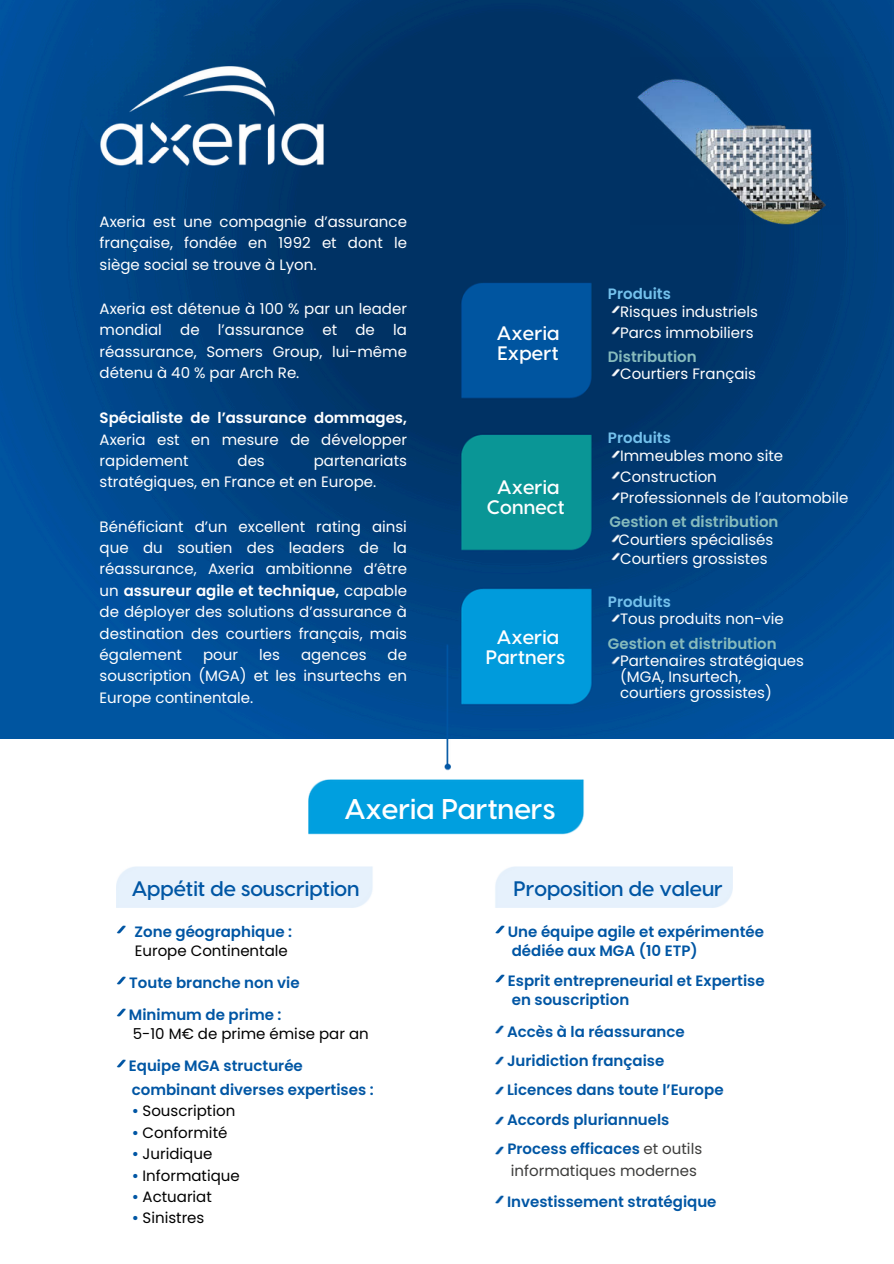
<style>
.page{position:relative;width:894px;height:1264px;background:#fff}
.page>*{position:absolute;margin:0;border:0;box-sizing:border-box;transform-origin:0 0}
.t1{font:600 28.5px "Visby CF";color:#fff}
.t2{font:600 21px "Visby CF";color:#0056a4}
.t3{font:600 19.5px/20.2px "Visby CF";letter-spacing:.01em;color:#fff;text-align:center}
.t4{font:15px/21.5px "Poppins";color:#fff}
.t5{font:600 15px/29.2px "Poppins";color:#0056a4}
.t6{font:15px "Poppins";color:#000}
.t7{font:600 15px "Poppins";color:#87bbbc}
.t8{font:600 15px "Poppins";color:#fff}
.t9{font:600 15px "Poppins";color:#74c1ec}
.t10{font:15px "Poppins";color:#3c3c3b}
.s1{font-weight:600}
.s2{font-weight:600;color:#0056a4}
.s3{font-weight:400;color:#3c3c3b}
</style>
<div class="page">
<div style="left:309px;top:779px;width:275px;height:55px;background:#009fdf"></div>
<img style="left:0;top:0;width:893px;height:738px">
<img style="left:630px;top:58px;width:213px;height:166px">
<img style="left:100px;top:67px;width:223px;height:99px">
<svg style="left:116px;top:925px;width:9px;height:8px"></svg>
<svg style="left:116px;top:976px;width:9px;height:8px"></svg>
<svg style="left:116px;top:1008px;width:9px;height:8px"></svg>
<svg style="left:116px;top:1059px;width:9px;height:8px"></svg>
<svg style="left:495px;top:925px;width:10px;height:8px"></svg>
<svg style="left:495px;top:974px;width:10px;height:8px"></svg>
<svg style="left:495px;top:1025px;width:9px;height:8px"></svg>
<svg style="left:495px;top:1056px;width:9px;height:7px"></svg>
<svg style="left:495px;top:1086px;width:9px;height:8px"></svg>
<svg style="left:495px;top:1116px;width:9px;height:8px"></svg>
<svg style="left:495px;top:1146px;width:9px;height:8px"></svg>
<svg style="left:495px;top:1195px;width:9px;height:8px"></svg>
<img style="left:435px;top:637px;width:23px;height:134px">
<p class="t4" style="left:100px;top:211px;width:309px;text-align:justify">Axeria est une compagnie d’assurance française, fondée en 1992 et dont le siège social se trouve à Lyon.</p>
<p class="t4" style="left:100px;top:298px;width:309px;text-align:justify">Axeria est détenue à 100 % par un leader mondial de l’assurance et de la réassurance, Somers Group, lui-même détenu à 40 % par Arch Re.</p>
<p class="t8" style="left:100px;top:409px;width:309px">Spécialiste de l’assurance dommages,</p>
<p class="t4" style="left:100px;top:428px;width:309px">Axeria est en mesure de développer rapidement</p>
<p class="t4" style="left:100px;top:450px;width:309px;text-indent:214px">partenariats stratégiques, en France et en Europe.</p>
<p class="t4" style="left:100px;top:516px;width:309px;text-align:justify">Bénéficiant d’un excellent rating ainsi que du soutien des leaders de la réassurance, Axeria ambitionne d’être un <span class="s1">assureur agile et technique,</span> capable de déployer des solutions d’assurance à destination des courtiers français, mais également</p>
<p class="t4" style="left:237px;top:450px;width:29px">des</p>
<p class="t4" style="left:100px;top:644px;width:309px;text-align:justify;text-indent:288px">de souscription (MGA) et les insurtechs en Europe continentale.</p>
<p class="t4" style="left:203px;top:644px;width:36px">pour</p>
<p class="t4" style="left:259px;top:644px;width:22px">les</p>
<p class="t4" style="left:301px;top:644px;width:67px">agences</p>
<h3 class="t3" style="left:496px;top:322px;width:64px;text-align:left">Axeria<br>Expert</h3>
<h3 class="t3" style="left:486px;top:476px;width:79px">Axeria<br>Connect</h3>
<h3 class="t3" style="left:485px;top:626px;width:81px">Axeria<br>Partners</h3>
<h1 class="t1" style="left:344px;top:791px;width:212px">Axeria Partners</h1>
<p class="t9" style="left:607px;top:285px;width:65px">Produits</p>
<p class="t4" style="left:620px;top:300px;width:139px">Risques industriels<br>Parcs immobiliers</p>
<p class="t7" style="left:607px;top:348px;width:90px">Distribution</p>
<p class="t4" style="left:620px;top:363px;width:137px">Courtiers Français</p>
<p class="t9" style="left:607px;top:429px;width:65px">Produits</p>
<p class="t4" style="left:620px;top:445px;width:230px;line-height:21px">Immeubles mono site<br>Construction<br>Professionnels de l’automobile</p>
<p class="t7" style="left:609px;top:513px;width:170px">Gestion et distribution</p>
<p class="t4" style="left:618px;top:530px;width:156px;line-height:18.5px">Courtiers spécialisés<br>Courtiers grossistes</p>
<p class="t9" style="left:607px;top:593px;width:65px">Produits</p>
<p class="t4" style="left:620px;top:608px;width:165px">Tous produits non-vie</p>
<p class="t7" style="left:607px;top:635px;width:170px">Gestion et distribution</p>
<p class="t4" style="left:620px;top:653px;width:185px;line-height:15.8px">Partenaires stratégiques (MGA, Insurtech, courtiers grossistes)</p>
<h2 class="t2" style="left:132px;top:875px;width:229px">Appétit de souscription</h2>
<h2 class="t2" style="left:513px;top:875px;width:211px">Proposition de valeur</h2>
<p class="t5" style="left:134px;top:917px;width:159px">Zone géographique :</p>
<p class="t6" style="left:135px;top:942px;width:154px">Europe Continentale</p>
<p class="t5" style="left:129px;top:966px;width:172px;line-height:32.2px">Toute branche non vie<br>Minimum de prime :</p>
<p class="t6" style="left:133px;top:1024px;width:237px">5-10 M€ de prime émise par an</p>
<p class="t5" style="left:129px;top:1054px;width:246px;line-height:23.7px">Equipe MGA structurée combinant diverses expertises :</p>
<p class="t6" style="left:132px;top:1102px;width:105px"><span class="s2">•</span> Souscription</p>
<p class="t6" style="left:132px;top:1123px;width:97px"><span class="s2">•</span> Conformité</p>
<p class="t6" style="left:132px;top:1145px;width:82px"><span class="s2">•</span> Juridique</p>
<p class="t6" style="left:132px;top:1166px;width:109px"><span class="s2">•</span> Informatique</p>
<p class="t6" style="left:132px;top:1187px;width:82px"><span class="s2">•</span> Actuariat</p>
<p class="t6" style="left:132px;top:1209px;width:74px"><span class="s2">•</span> Sinistres</p>
<p class="t5" style="left:507px;top:922px;width:258px;line-height:18.8px">Une équipe agile et expérimentée dédiée aux MGA (10 ETP)</p>
<p class="t5" style="left:507px;top:971px;width:258px;line-height:18.8px">Esprit entrepreneurial et Expertise en souscription</p>
<p class="t5" style="left:507px;top:1016px;width:218px">Accès à la réassurance<br>Juridiction française<br>Licences dans toute l’Europe<br>Accords pluriannuels<br>Process efficaces <span class="s3">et outils</span></p>
<p class="t10" style="left:511px;top:1161px;width:187px">informatiques modernes</p>
<p class="t5" style="left:507px;top:1187px;width:211px">Investissement stratégique</p>
</div>
